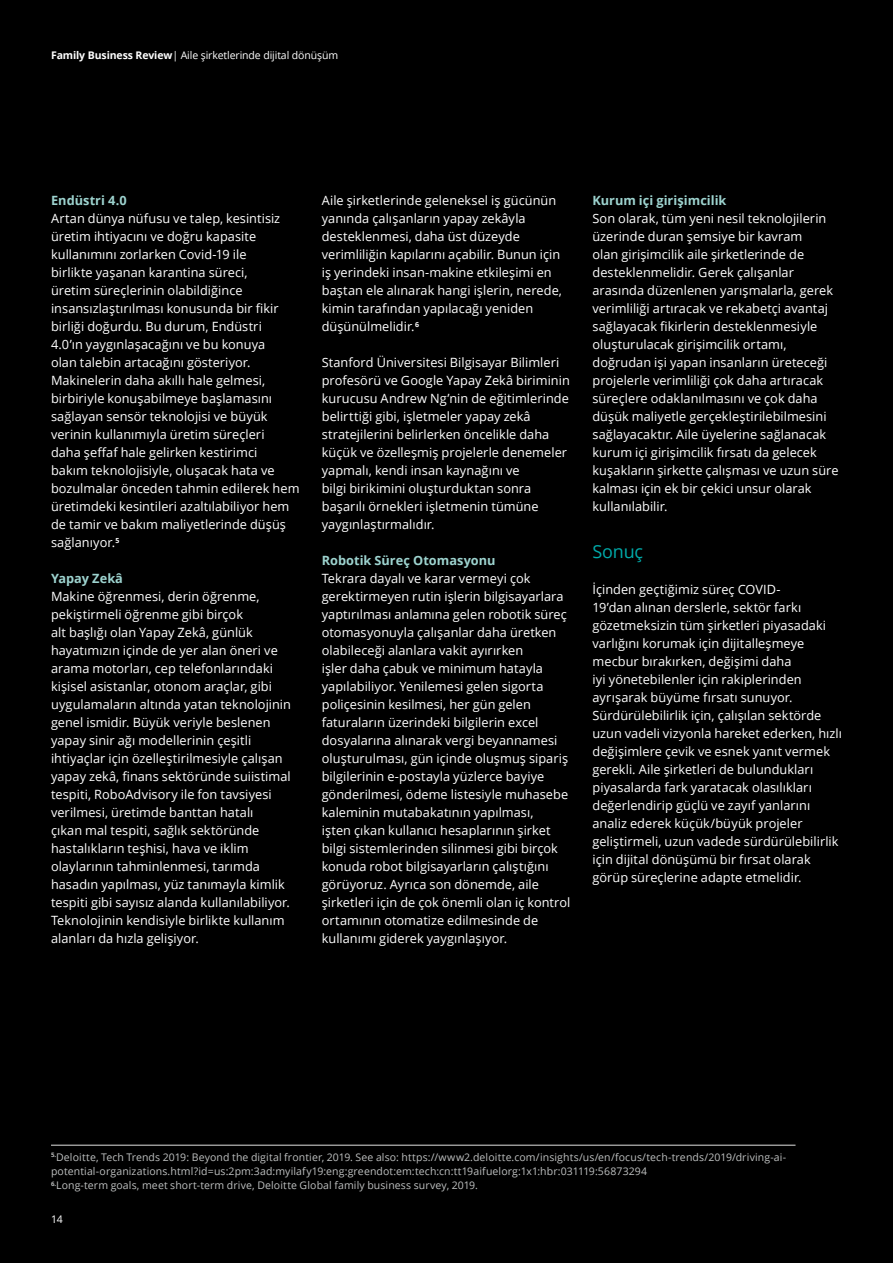
<style>
.page{position:relative;width:893px;height:1263px;background:#000}
.page>*{position:absolute;margin:0;border:0;box-sizing:border-box;transform-origin:0 0}
.t1{font:18px "Open Sans";letter-spacing:-.015em;color:#00abaa}
.t2{font:12.75px/18px "Open Sans";letter-spacing:.005em;color:#fff}
.t3{font:700 12.75px "Open Sans";color:#9dd3cf}
.t4{font:10.5px/14.2px "Open Sans";letter-spacing:.01em;color:#bec0c0}
.t5{font:10.5px "Open Sans";letter-spacing:-.01em;color:#fff}
.s1{font-weight:700}
</style>
<div class="page">
<hr style="left:51px;top:1145px;width:744px;height:1px;background:#e1e1e0">
<p class="t5" style="left:51px;top:48px;width:289px"><span class="s1">Family Business Review</span>| Aile şirketlerinde dijital dönüşüm</p>
<p class="t3" style="left:51px;top:191px;width:77px">Endüstri 4.0</p>
<p class="t2" style="left:51px;top:209px;width:250px">Artan dünya nüfusu ve talep, kesintisiz üretim ihtiyacını ve doğru kapasite kullanımını zorlarken Covid-19 ile<br>birlikte yaşanan karantina süreci,<br>üretim süreçlerinin olabildiğince insansızlaştırılması konusunda bir fikir birliği doğurdu. Bu durum, Endüstri<br>4.0’ın yaygınlaşacağını ve bu konuya<br>olan talebin artacağını gösteriyor.<br>Makinelerin daha akıllı hale gelmesi, birbiriyle konuşabilmeye başlamasını sağlayan sensör teknolojisi ve büyük verinin kullanımıyla üretim süreçleri<br>daha şeffaf hale gelirken kestirimci<br>bakım teknolojisiyle, oluşacak hata ve bozulmalar önceden tahmin edilerek hem üretimdeki kesintileri azaltılabiliyor hem de tamir ve bakım maliyetlerinde düşüş sağlanıyor.<sup>5</sup></p>
<p class="t3" style="left:51px;top:569px;width:73px">Yapay Zekâ</p>
<p class="t2" style="left:51px;top:587px;width:241px">Makine öğrenmesi, derin öğrenme, pekiştirmeli öğrenme gibi birçok<br>alt başlığı olan Yapay Zekâ, günlük hayatımızın içinde de yer alan öneri ve arama motorları, cep telefonlarındaki kişisel asistanlar, otonom araçlar, gibi uygulamaların altında yatan teknolojinin genel ismidir. Büyük veriyle beslenen yapay sinir ağı modellerinin çeşitli ihtiyaçlar için özelleştirilmesiyle çalışan yapay zekâ, finans sektöründe suiistimal tespiti, RoboAdvisory ile fon tavsiyesi verilmesi, üretimde banttan hatalı<br>çıkan mal tespiti, sağlık sektöründe hastalıkların teşhisi, hava ve iklim olaylarının tahminlenmesi, tarımda hasadın yapılması, yüz tanımayla kimlik tespiti gibi sayısız alanda kullanılabiliyor.<br>Teknolojinin kendisiyle birlikte kullanım alanları da hızla gelişiyor.</p>
<p class="t2" style="left:322px;top:191px;width:242px">Aile şirketlerinde geleneksel iş gücünün yanında çalışanların yapay zekâyla desteklenmesi, daha üst düzeyde verimliliğin kapılarını açabilir. Bunun için iş yerindeki insan-makine etkileşimi en baştan ele alınarak hangi işlerin, nerede, kimin tarafından yapılacağı yeniden düşünülmelidir.<sup>6</sup></p>
<p class="t2" style="left:322px;top:353px;width:250px">Stanford Üniversitesi Bilgisayar Bilimleri profesörü ve Google Yapay Zekâ biriminin kurucusu Andrew Ng’nin de eğitimlerinde belirttiği gibi, işletmeler yapay zekâ stratejilerini belirlerken öncelikle daha küçük ve özelleşmiş projelerle denemeler yapmalı, kendi insan kaynağını ve<br>bilgi birikimini oluşturduktan sonra başarılı örnekleri işletmenin tümüne yaygınlaştırmalıdır.</p>
<p class="t3" style="left:322px;top:551px;width:175px">Robotik Süreç Otomasyonu</p>
<p class="t2" style="left:322px;top:569px;width:250px">Tekrara dayalı ve karar vermeyi çok gerektirmeyen rutin işlerin bilgisayarlara yaptırılması anlamına gelen robotik süreç otomasyonuyla çalışanlar daha üretken olabileceği alanlara vakit ayırırken<br>işler daha çabuk ve minimum hatayla yapılabiliyor. Yenilemesi gelen sigorta poliçesinin kesilmesi, her gün gelen faturaların üzerindeki bilgilerin excel dosyalarına alınarak vergi beyannamesi oluşturulması, gün içinde oluşmuş sipariş bilgilerinin e-postayla yüzlerce bayiye gönderilmesi, ödeme listesiyle muhasebe kaleminin mutabakatının yapılması,<br>işten çıkan kullanıcı hesaplarının şirket bilgi sistemlerinden silinmesi gibi birçok konuda robot bilgisayarların çalıştığını görüyoruz. Ayrıca son dönemde, aile şirketleri için de çok önemli olan iç kontrol ortamının otomatize edilmesinde de kullanımı giderek yaygınlaşıyor.</p>
<p class="t3" style="left:592px;top:191px;width:135px">Kurum içi girişimcilik</p>
<p class="t2" style="left:592px;top:209px;width:248px">Son olarak, tüm yeni nesil teknolojilerin üzerinde duran şemsiye bir kavram<br>olan girişimcilik aile şirketlerinde de desteklenmelidir. Gerek çalışanlar arasında düzenlenen yarışmalarla, gerek verimliliği artıracak ve rekabetçi avantaj sağlayacak fikirlerin desteklenmesiyle oluşturulacak girişimcilik ortamı, doğrudan işi yapan insanların üreteceği projelerle verimliliği çok daha artıracak süreçlere odaklanılmasını ve çok daha düşük maliyetle gerçekleştirilebilmesini sağlayacaktır. Aile üyelerine sağlanacak kurum içi girişimcilik fırsatı da gelecek kuşakların şirkette çalışması ve uzun süre kalması için ek bir çekici unsur olarak kullanılabilir.</p>
<h1 class="t1" style="left:592px;top:539px;width:52px">Sonuç</h1>
<p class="t2" style="left:592px;top:580px;width:251px">İçinden geçtiğimiz süreç COVID-<br>19’dan alınan derslerle, sektör farkı gözetmeksizin tüm şirketleri piyasadaki varlığını korumak için dijitalleşmeye mecbur bırakırken, değişimi daha<br>iyi yönetebilenler için rakiplerinden ayrışarak büyüme fırsatı sunuyor.<br>Sürdürülebilirlik için, çalışılan sektörde uzun vadeli vizyonla hareket ederken, hızlı değişimlere çevik ve esnek yanıt vermek gerekli. Aile şirketleri de bulundukları piyasalarda fark yaratacak olasılıkları değerlendirip güçlü ve zayıf yanlarını analiz ederek küçük/büyük projeler geliştirmeli, uzun vadede sürdürülebilirlik için dijital dönüşümü bir fırsat olarak görüp süreçlerine adapte etmelidir.</p>
<p class="t4" style="left:51px;top:1149px;width:737px"><sup>5.</sup>Deloitte, Tech Trends 2019: Beyond the digital frontier, 2019. See also: https://www2.deloitte.com/insights/us/en/focus/tech-trends/2019/driving-ai&shy;potential-organizations.html?id=us:2pm:3ad:myilafy19:eng:greendot:em:tech:cn:tt19aifuelorg:1x1:hbr:031119:56873294<br><sup>6.</sup>Long-term goals, meet short-term drive, Deloitte Global family business survey, 2019.</p>
<p class="t5" style="left:51px;top:1212px;width:13px">14</p>
</div>
